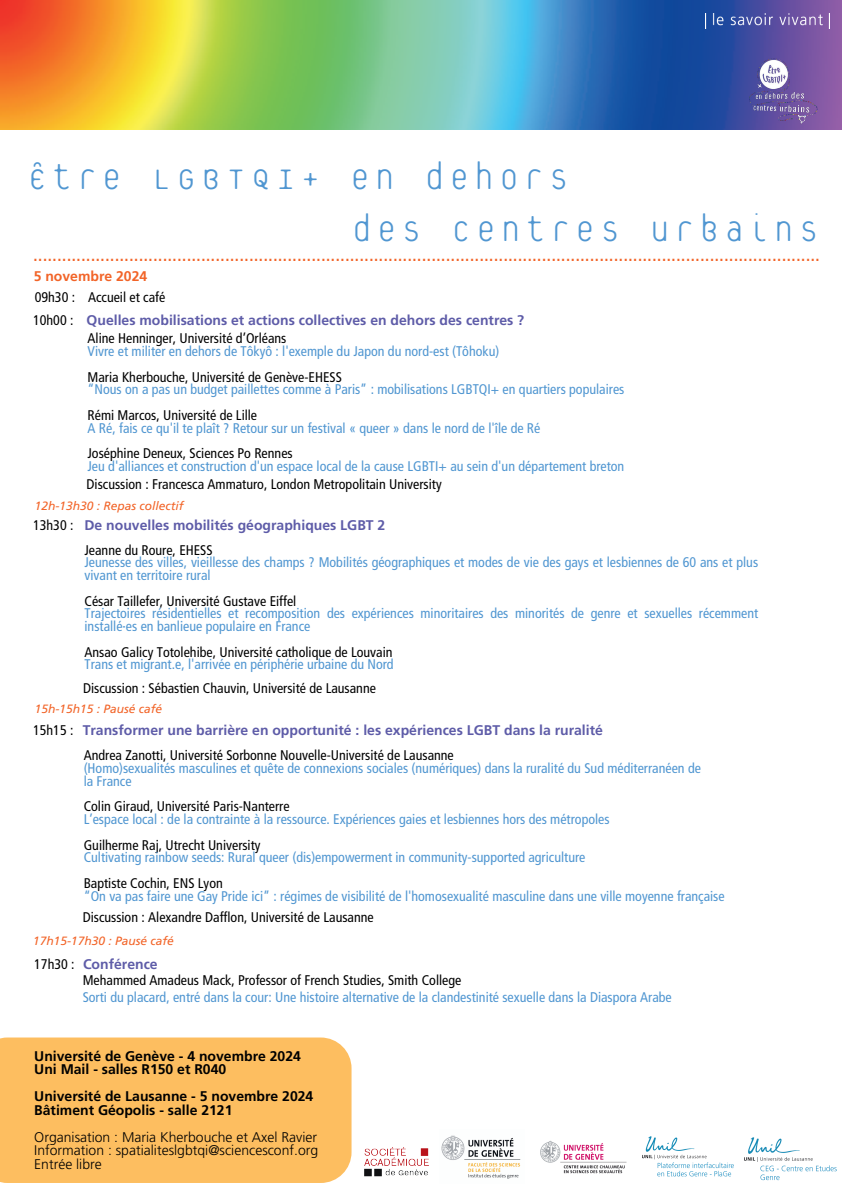
<style>
.page{position:relative;width:842px;height:1191px;background:#fff}
.page>*{position:absolute;margin:0;border:0;box-sizing:border-box;transform-origin:0 0}
.t1{font:100 42px "Platelet";letter-spacing:.13em;color:#5096d1}
.t2{font:condensed 20px "Frutiger LT Std";color:#f26428}
.t3{font:condensed 14px/12.8px "Frutiger LT Std";color:#5096d1}
.t4{font:condensed 14px/22.5px "Frutiger LT Std";color:#000}
.t5{font:700 14px "Frutiger LT Std";color:#5e5ca8}
.t6{font:700 14px/13.5px "Frutiger LT Std";color:#000}
.t7{font:300 14px/13.5px "Frutiger LT Std";color:#000;text-align:justify}
.t8{font:700 14px "Frutiger LT Std";color:#f26428}
.t9{font:italic 12px "Frutiger LT Std";color:#f26428}
.s1{font-weight:400;font-stretch:condensed;color:#000}
</style>
<div class="page">
<div style="left:0;top:1037px;width:352px;height:145px;background:#fdbe60"></div>
<img style="left:0;top:0;width:842px;height:129px">
<img style="left:365px;top:1147px;width:64px;height:30px">
<img style="left:441px;top:1135px;width:80px;height:44px">
<img style="left:745px;top:1137px;width:92px;height:44px">
<img style="left:642px;top:1136px;width:92px;height:41px">
<img style="left:540px;top:1140px;width:87px;height:34px">
<img style="left:705px;top:13px;width:124px;height:16px">
<img style="left:727px;top:59px;width:103px;height:65px">
<h1 class="t1" style="left:28px;top:160px;width:542px">Être LGBTQI+ en dehors</h1>
<h1 class="t1" style="left:352px;top:212px;width:468px">des centres urbains</h1>
<h2 class="t2" style="left:33px;top:242px;width:788px">....................................................................................................................................................................</h2>
<p class="t8" style="left:34px;top:267px;width:115px">5 novembre 2024</p>
<p class="t4" style="left:33px;top:286px;width:134px">09h30 : Accueil et café<br>10h00 :</p>
<p class="t5" style="left:87px;top:311px;width:439px">Quelles mobilisations et actions collectives en dehors des centres ?</p>
<p class="t4" style="left:88px;top:327px;width:200px">Aline Henninger, Université d’Orléans</p>
<p class="t3" style="left:88px;top:345px;width:413px">Vivre et militer en dehors de Tôkyô : l'exemple du Japon du nord-est (Tôhoku)</p>
<p class="t4" style="left:88px;top:365px;width:256px">Maria Kherbouche, Université de Genève-EHESS</p>
<p class="t3" style="left:88px;top:383px;width:538px">“Nous on a pas un budget paillettes comme à Paris” : mobilisations LGBTQI+ en quartiers populaires</p>
<p class="t4" style="left:88px;top:404px;width:171px">Rémi Marcos, Université de Lille</p>
<p class="t3" style="left:88px;top:421px;width:454px">A Ré, fais ce qu'il te plaît ? Retour sur un festival « queer » dans le nord de l'île de Ré</p>
<p class="t4" style="left:88px;top:442px;width:207px">Joséphine Deneux, Sciences Po Rennes</p>
<p class="t3" style="left:88px;top:459px;width:538px">Jeu d'alliances et construction d'un espace local de la cause LGBTI+ au sein d'un département breton</p>
<p class="t4" style="left:87px;top:473px;width:357px">Discussion : Francesca Ammaturo, London Metropolitain University</p>
<p class="t9" style="left:35px;top:498px;width:150px">12h-13h30 : Repas collectif</p>
<p class="t5" style="left:33px;top:516px;width:354px"><span class="s1">13h30 :</span> De nouvelles mobilités géographiques LGBT 2</p>
<p class="t4" style="left:85px;top:538px;width:130px">Jeanne du Roure, EHESS</p>
<p class="t3" style="left:85px;top:556px;width:675px">Jeunesse des villes, vieillesse des champs ? Mobilités géographiques et modes de vie des gays et lesbiennes de 60 ans et plus vivant en territoire rural</p>
<p class="t4" style="left:85px;top:589px;width:213px">César Taillefer, Université Gustave Eiffel</p>
<p class="t3" style="left:85px;top:607px;width:675px">Trajectoires résidentielles et recomposition des expériences minoritaires des minorités de genre et sexuelles récemment installé·es en banlieue populaire en France</p>
<p class="t4" style="left:85px;top:640px;width:309px">Ansao Galicy Totolehibe, Université catholique de Louvain</p>
<p class="t3" style="left:85px;top:658px;width:311px">Trans et migrant.e, l'arrivée en périphérie urbaine du Nord</p>
<p class="t4" style="left:83px;top:676px;width:294px">Discussion : Sébastien Chauvin, Université de Lausanne</p>
<p class="t9" style="left:35px;top:701px;width:129px">15h-15h15 : Pausé café</p>
<p class="t5" style="left:33px;top:722px;width:571px"><span class="s1">15h15 :</span> Transformer une barrière en opportunité : les expériences LGBT dans la ruralité</p>
<p class="t4" style="left:84px;top:744px;width:372px">Andrea Zanotti, Université Sorbonne Nouvelle-Université de Lausanne</p>
<p class="t3" style="left:84px;top:761px;width:619px">(Homo)sexualités masculines et quête de connexions sociales (numériques) dans la ruralité du Sud méditerranéen de la France</p>
<p class="t4" style="left:84px;top:795px;width:207px">Colin Giraud, Université Paris-Nanterre</p>
<p class="t3" style="left:84px;top:812px;width:527px">L’espace local : de la contrainte à la ressource. Expériences gaies et lesbiennes hors des métropoles</p>
<p class="t4" style="left:84px;top:833px;width:178px">Guilherme Raj, Utrecht University</p>
<p class="t3" style="left:84px;top:851px;width:503px">Cultivating rainbow seeds: Rural queer (dis)empowerment in community-supported agriculture</p>
<p class="t4" style="left:84px;top:871px;width:141px">Baptiste Cochin, ENS Lyon</p>
<p class="t3" style="left:84px;top:889px;width:642px">“On va pas faire une Gay Pride ici” : régimes de visibilité de l'homosexualité masculine dans une ville moyenne française</p>
<p class="t4" style="left:83px;top:906px;width:293px">Discussion : Alexandre Dafflon, Université de Lausanne</p>
<p class="t5" style="left:83px;top:955px;width:76px">Conférence</p>
<p class="t9" style="left:33px;top:933px;width:142px">17h15-17h30 : Pausé café</p>
<p class="t4" style="left:34px;top:952px;width:42px">17h30 :</p>
<p class="t4" style="left:83px;top:969px;width:380px">Mehammed Amadeus Mack, Professor of French Studies, Smith College</p>
<p class="t3" style="left:83px;top:990px;width:591px">Sorti du placard, entré dans la cour: Une histoire alternative de la clandestinité sexuelle dans la Diaspora Arabe</p>
<p class="t6" style="left:34px;top:1048px;width:268px">Université de Genève - 4 novembre 2024<br>Uni Mail - salles R150 et R040</p>
<p class="t6" style="left:34px;top:1089px;width:281px">Université de Lausanne - 5 novembre 2024<br>Bâtiment Géopolis - salle 2121</p>
<p class="t7" style="left:34px;top:1130px;width:286px">Organisation : Maria Kherbouche et Axel Ravier Information : spatialiteslgbtqi@sciencesconf.org Entrée libre</p>
</div>
